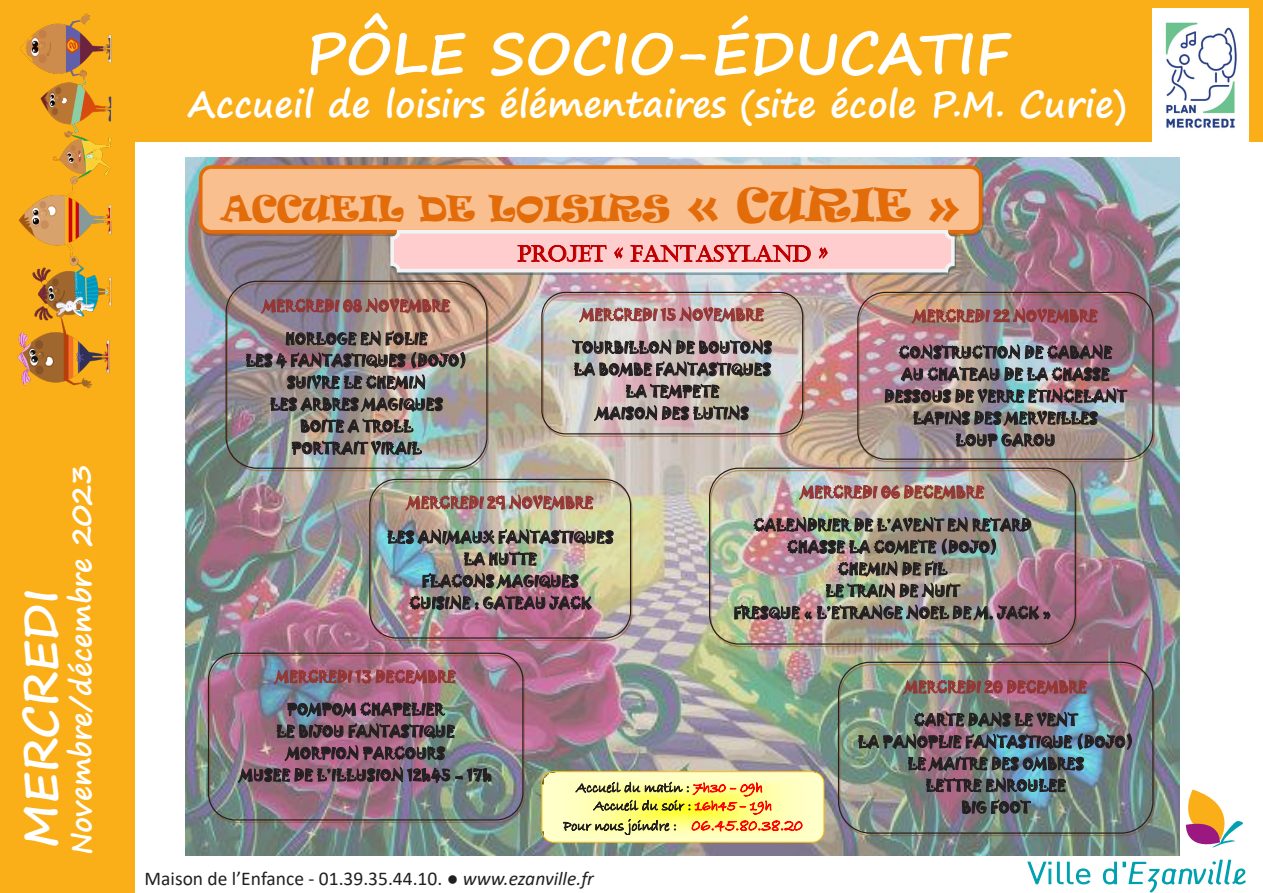
<style>
.page{position:relative;width:1263px;height:893px;background:#fff}
.page>*{position:absolute;margin:0;border:0;box-sizing:border-box;transform-origin:0 0}
.t1{font:700 57px "Segoe Print";color:#fff}
.t2{font:700 46.5px "Segoe Print";color:#fff}
.t3{font:700 36px "Segoe Print";color:#fff}
.t4{font:33.75px "Ravie";color:#e36c0a}
.t5{font:700 28.5px "Segoe Print";color:#fff}
.t6{font:21.75px "Castellar";color:#c00000}
.t7{font:19.5px "Calibri";color:#231f20}
.t8{font:14.55px/21.9px "Jokerman";color:#231f20;text-align:center}
.t9{font:14.55px "Jokerman";color:#943634}
.t10{font:14.55px/18.1px "Bradley Hand ITC";color:#231f20}
.s1{font-size:43.5px}
.s2{color:#f00}
.s3{font-size:16.95px;color:#f00}
.s4{font-style:italic}
</style>
<div class="page">
<div style="left:0;top:0;width:135px;height:893px;background:#faaf18"></div>
<div style="left:0;top:0;width:1263px;height:141px;background:#faaf18"></div>
<img style="left:17px;top:13px;width:95px;height:376px">
<svg style="left:1027px;top:861px;width:64px;height:24px"></svg>
<svg style="left:1101px;top:789px;width:145px;height:103px"></svg>
<img style="left:186px;top:157px;width:993px;height:698px">
<div style="left:227px;top:283px;width:262px;height:188px;border:1px solid #974706;border-radius:31px"></div>
<div style="left:226px;top:281px;width:261px;height:188px;border:1px solid #231f20;border-radius:31px"></div>
<div style="left:542px;top:294px;width:262px;height:143px;border:1px solid #974706;border-radius:24px"></div>
<div style="left:541px;top:292px;width:262px;height:142px;border:1px solid #231f20;border-radius:24px"></div>
<div style="left:858px;top:294px;width:297px;height:168px;border:1px solid #974706;border-radius:28px"></div>
<div style="left:857px;top:292px;width:296px;height:168px;border:1px solid #231f20;border-radius:28px"></div>
<div style="left:370px;top:481px;width:262px;height:160px;border:1px solid #974706;border-radius:26px"></div>
<div style="left:369px;top:479px;width:262px;height:160px;border:1px solid #231f20;border-radius:26px"></div>
<div style="left:710px;top:470px;width:367px;height:177px;border:1px solid #974706;border-radius:29px"></div>
<div style="left:709px;top:468px;width:367px;height:177px;border:1px solid #231f20;border-radius:29px"></div>
<div style="left:209px;top:655px;width:316px;height:168px;border:1px solid #974706;border-radius:27px"></div>
<div style="left:208px;top:653px;width:315px;height:167px;border:1px solid #231f20;border-radius:27px"></div>
<div style="left:839px;top:664px;width:316px;height:172px;border:1px solid #974706;border-radius:32px"></div>
<div style="left:838px;top:662px;width:315px;height:172px;border:1px solid #231f20;border-radius:32px"></div>
<div style="left:199px;top:165px;width:783px;height:69px;background:#fabf8f;border:4px solid #e36c0a;border-radius:11px"></div>
<svg style="left:392px;top:232px;width:564px;height:43px;background:#8f9699"></svg>
<div style="left:390px;top:230px;width:565px;height:42px;background:#ffcdcd;border:4px solid #f2f3f4;border-radius:6px"></div>
<svg style="left:541px;top:771px;width:283px;height:72px;background:#fdfb9f"></svg>
<img style="left:1152px;top:9px;width:97px;height:132px">
<p class="t5" style="left:55px;top:855px;width:393px;rotate:-90deg">Novembre/décembre 2023</p>
<p class="t2" style="left:-2px;top:848px;width:260px;rotate:-90deg">MERCREDI</p>
<p class="t1" style="left:306px;top:1px;width:705px">PÔLE SOCIO-ÉDUCATIF</p>
<p class="t3" style="left:188px;top:71px;width:940px">Accueil de loisirs élémentaires (site école P.M. Curie)</p>
<p class="t4" style="left:221px;top:186px;width:741px">ACCUEIL DE LOISIRS <span class="s1">« CURIE »</span></p>
<p class="t6" style="left:517px;top:241px;width:312px">PROJET « FANTASYLAND »</p>
<p class="t9" style="left:263px;top:296px;width:189px">MERCREDI 08 NOVEMBRE</p>
<p class="t8" style="left:245px;top:328px;width:223px">HORLOGE EN FOLIE<br>LES 4 FANTASTIQUES (DOJO)<br>SUIVRE LE CHEMIN<br>LES ARBRES MAGIQUES<br>BOITE A TROLL<br>PORTRAIT VIRAIL</p>
<p class="t9" style="left:581px;top:304px;width:185px">MERCREDI 15 NOVEMBRE</p>
<p class="t8" style="left:573px;top:337px;width:201px">TOURBILLON DE BOUTONS<br>LA BOMBE FANTASTIQUES<br>LA TEMPETE<br>MAISON DES LUTINS</p>
<p class="t9" style="left:913px;top:306px;width:186px">MERCREDI 22 NOVEMBRE</p>
<p class="t8" style="left:884px;top:342px;width:244px">CONSTRUCTION DE CABANE<br>AU CHATEAU DE LA CHASSE<br>DESSOUS DE VERRE ETINCELANT<br>LAPINS DES MERVEILLES<br>LOUP GAROU</p>
<p class="t9" style="left:407px;top:492px;width:188px">MERCREDI 29 NOVEMBRE</p>
<p class="t8" style="left:387px;top:527px;width:228px">LES ANIMAUX FANTASTIQUES<br>LA HUTTE<br>FLACONS MAGIQUES<br>CUISINE : GATEAU JACK</p>
<p class="t9" style="left:801px;top:482px;width:185px">MERCREDI 06 DECEMBRE</p>
<p class="t8" style="left:734px;top:514px;width:319px">CALENDRIER DE L’AVENT EN RETARD<br>CHASSE LA COMETE (DOJO)<br>CHEMIN DE FIL<br>LE TRAIN DE NUIT<br>FRESQUE « L’ETRANGE NOEL DE M. JACK »</p>
<p class="t9" style="left:276px;top:666px;width:182px">MERCREDI 13 DECEMBRE</p>
<p class="t8" style="left:240px;top:699px;width:254px">POMPOM CHAPELIER<br>LE BIJOU FANTASTIQUE<br>MORPION PARCOURS<br>MUSEE DE L’ILLUSION 12h45 – 17h</p>
<p class="t10" style="left:594px;top:779px;width:180px;text-indent:-18px">Accueil du matin : <span class="s2">7h30 – 09h<br></span>Accueil du soir : <span class="s2">16h45 – 19h</span></p>
<p class="t10" style="left:563px;top:817px;width:241px">Pour nous joindre : <span class="s3">06.45.80.38.20</span></p>
<p class="t7" style="left:145px;top:865px;width:451px">Maison de l’Enfance - 01.39.35.44.10. ● <span class="s4">www.ezanville.fr</span></p>
<p class="t9" style="left:904px;top:677px;width:184px">MERCREDI 20 DECEMBRE</p>
<p class="t8" style="left:858px;top:709px;width:277px">CARTE DANS LE VENT<br>LA PANOPLIE FANTASTIQUE (DOJO)<br>LE MAITRE DES OMBRES<br>LETTRE ENROULEE<br>BIG FOOT</p>
</div>
